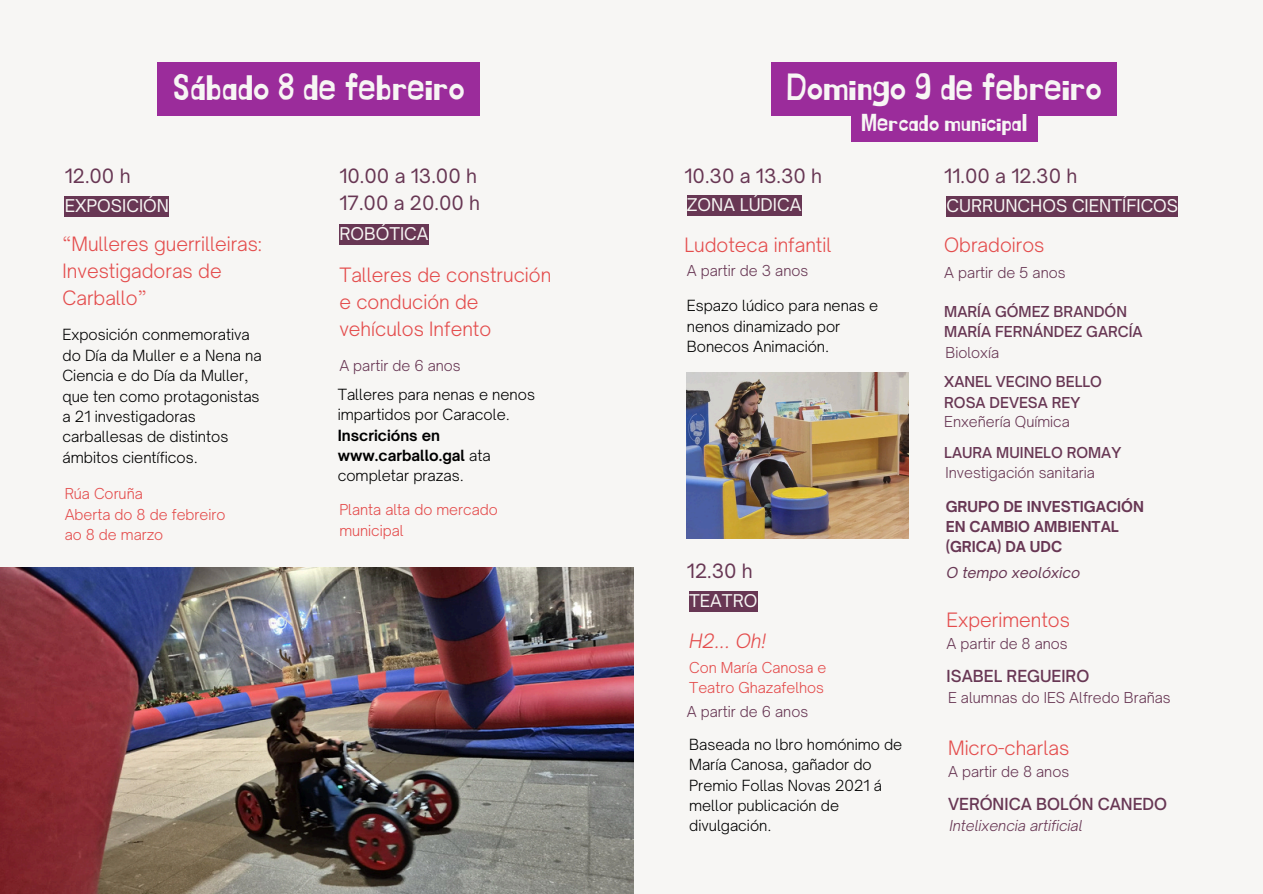
<style>
.page{position:relative;width:1263px;height:894px;background:#fff}
.page>*{position:absolute;margin:0;border:0;box-sizing:border-box;transform-origin:0 0}
.t1{font:37.5px "Jingleberry";color:#f7f6f4}
.t2{font:24px "Jingleberry";color:#f7f6f4}
.t3{font:300 18.9px/27px "Open Sauce One";color:#e44d4d}
.t4{font:18.9px/27px "Open Sauce One";color:#683754}
.t5{font:italic 300 18.9px "Open Sauce One";color:#e44d4d}
.t6{font:16.8px "Open Sauce One";color:#f7f6f4}
.t7{font:500 15.9px "Open Sauce One";color:#683754}
.t8{font:300 14.7px/20.4px "Open Sauce One";color:#000}
.t9{font:700 14.7px/20.2px "Open Sauce One";color:#000}
.t10{font:300 14.4px "Open Sauce One";color:#683754}
.t11{font:300 14.4px/20.2px "Open Sauce One";color:#e44d4d}
.t12{font:500 14.4px/20.2px "Open Sauce One";color:#683754}
.t13{font:700 14.4px/20.2px "Open Sauce One";color:#683754}
.t14{font:italic 300 14.4px "Open Sauce One";color:#683754}
.t15{font:italic 14.4px "Open Sauce One";color:#683754}
.s1{font-weight:300}
</style>
<div class="page">
<div style="left:0;top:0;width:1263px;height:893px;background:#f7f6f4"></div>
<img style="left:687px;top:372px;width:221px;height:166px">
<img style="left:0;top:567px;width:633px;height:326px">
<div style="left:158px;top:62px;width:322px;height:53px;background:#9b2c9b"></div>
<div style="left:772px;top:62px;width:345px;height:53px;background:#9b2c9b"></div>
<div style="left:851px;top:109px;width:186px;height:33px;background:#9b2c9b"></div>
<div style="left:65px;top:196px;width:104px;height:20px;background:#683754"></div>
<div style="left:339px;top:224px;width:90px;height:21px;background:#683754"></div>
<div style="left:947px;top:196px;width:231px;height:20px;background:#683754"></div>
<div style="left:687px;top:196px;width:114px;height:20px;background:#683754"></div>
<div style="left:689px;top:591px;width:68px;height:20px;background:#683754"></div>
<h1 class="t1" style="left:173px;top:70px;width:294px">Sábado 8 de febreiro</h1>
<h3 class="t4" style="left:65px;top:162px;width:67px">12.00 h</h3>
<p class="t6" style="left:65px;top:195px;width:106px">EXPOSICIÓN</p>
<p class="t3" style="left:63px;top:230px;width:201px">“Mulleres guerrilleiras:<br>Investigadoras de<br>Carballo”</p>
<p class="t8" style="left:63px;top:324px;width:201px">Exposición conmemorativa do Día da Muller e a Nena na<br>Ciencia e do Día da Muller, que ten como protagonistas a 21 investigadoras carballesas de distintos ámbitos científicos.</p>
<h1 class="t11" style="left:65px;top:483px;width:80px">Rúa Coruña</h1>
<h2 class="t11" style="left:65px;top:504px;width:162px">Aberta do 8 de febreiro ao 8 de marzo</h2>
<p class="t4" style="left:339px;top:162px;width:142px">10.00 a 13.00 h<br>17.00 a 20.00 h</p>
<h3 class="t6" style="left:339px;top:223px;width:91px">ROBÓTICA</h3>
<p class="t3" style="left:339px;top:261px;width:213px">Talleres de construción e condución de vehículos Infento</p>
<p class="t10" style="left:339px;top:356px;width:123px">A partir de 6 anos</p>
<p class="t8" style="left:338px;top:384px;width:199px">Talleres para nenas e nenos impartidos por Caracole.</p>
<p class="t9" style="left:338px;top:425px;width:155px">Inscricións en www.carballo.gal <span class="s1">ata completar prazas.</span></p>
<p class="t11" style="left:339px;top:499px;width:160px">Planta alta do mercado municipal</p>
<p class="t1" style="left:787px;top:70px;width:317px">Domingo 9 de febreiro</p>
<p class="t2" style="left:861px;top:112px;width:169px">Mercado municipal</p>
<p class="t4" style="left:684px;top:162px;width:139px">10.30 a 13.30 h</p>
<p class="t4" style="left:944px;top:162px;width:135px">11.00 a 12.30 h</p>
<p class="t6" style="left:687px;top:194px;width:116px">ZONA LÚDICA</p>
<p class="t6" style="left:947px;top:195px;width:233px">CURRUNCHOS CIENTÍFICOS</p>
<h3 class="t3" style="left:684px;top:231px;width:148px">Ludoteca infantil</h3>
<p class="t10" style="left:687px;top:262px;width:123px">A partir de 3 anos</p>
<p class="t8" style="left:687px;top:295px;width:193px">Espazo lúdico para nenas e nenos dinamizado por<br>Bonecos Animación.</p>
<p class="t4" style="left:687px;top:557px;width:67px">12.30 h</p>
<p class="t6" style="left:689px;top:589px;width:70px">TEATRO</p>
<p class="t5" style="left:689px;top:629px;width:78px">H2... Oh!</p>
<p class="t11" style="left:689px;top:657px;width:139px">Con María Canosa e<br>Teatro Ghazafelhos</p>
<h4 class="t10" style="left:687px;top:702px;width:123px">A partir de 6 anos</h4>
<p class="t8" style="left:689px;top:734px;width:215px">Baseada no lbro homónimo de<br>María Canosa, gañador do<br>Premio Follas Novas 2021 á mellor publicación de divulgación.</p>
<h3 class="t3" style="left:944px;top:231px;width:102px">Obradoiros</h3>
<p class="t10" style="left:944px;top:263px;width:123px">A partir de 5 anos</p>
<p class="t12" style="left:944px;top:301px;width:200px">MARÍA GÓMEZ BRANDÓN<br>MARÍA FERNÁNDEZ GARCÍA</p>
<p class="t10" style="left:945px;top:343px;width:55px">Bioloxía</p>
<p class="t12" style="left:944px;top:372px;width:159px">XANEL VECINO BELLO<br>ROSA DEVESA REY</p>
<p class="t12" style="left:944px;top:442px;width:178px">LAURA MUINELO ROMAY</p>
<p class="t10" style="left:945px;top:463px;width:151px">Investigación sanitaria</p>
<p class="t10" style="left:944px;top:412px;width:127px">Enxeñería Química</p>
<p class="t13" style="left:946px;top:496px;width:200px">GRUPO DE INVESTIGACIÓN<br>EN CAMBIO AMBIENTAL (GRICA) DA UDC</p>
<h3 class="t15" style="left:947px;top:563px;width:135px">O tempo xeolóxico</h3>
<p class="t3" style="left:947px;top:605px;width:125px">Experimentos</p>
<h6 class="t7" style="left:947px;top:666px;width:144px">ISABEL REGUEIRO</h6>
<p class="t10" style="left:948px;top:688px;width:224px">E alumnas do IES Alfredo Brañas</p>
<h6 class="t10" style="left:947px;top:634px;width:123px">A partir de 8 anos</h6>
<h6 class="t3" style="left:948px;top:733px;width:123px">Micro-charlas</h6>
<p class="t7" style="left:948px;top:794px;width:221px">VERÓNICA BOLÓN CANEDO</p>
<p class="t14" style="left:949px;top:816px;width:134px">Intelixencia artificial</p>
<p class="t10" style="left:948px;top:762px;width:123px">A partir de 8 anos</p>
</div>
